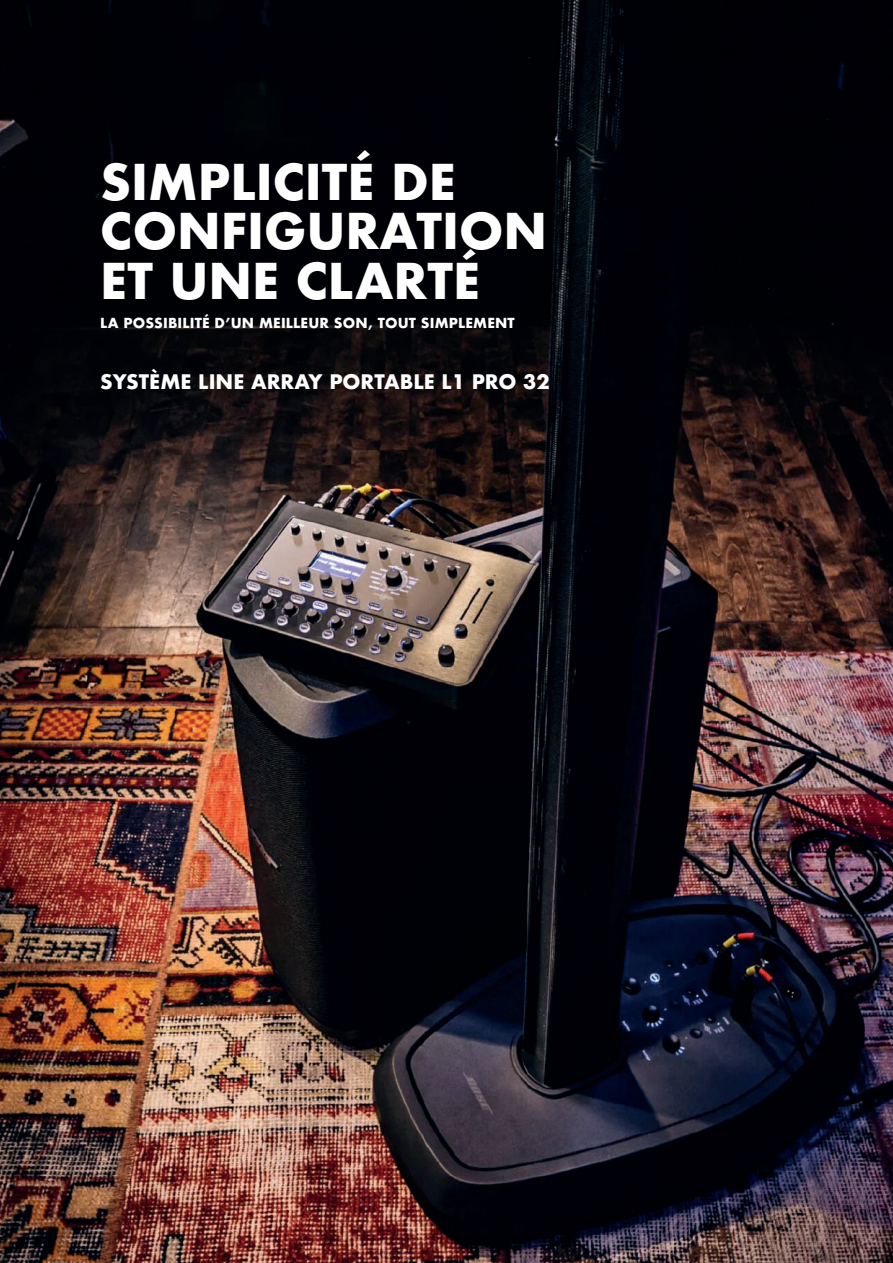
<style>
.page{position:relative;width:893px;height:1263px;background:#fff}
.page>*{position:absolute;margin:0;border:0;box-sizing:border-box;transform-origin:0 0}
.t1{font:700 48px/49.5px "Futura";color:#fff}
.t2{font:700 19.5px "Futura";color:#fff}
.t3{font:700 13.5px "Futura";letter-spacing:.01em;color:#fff}
</style>
<div class="page">
<img style="left:0;top:0;width:893px;height:1263px">
<h1 class="t1" style="left:100px;top:157px;width:449px">SIMPLICITÉ DE<br>CONFIGURATION<br>ET UNE CLARTÉ</h1>
<p class="t3" style="left:100px;top:313px;width:416px">LA POSSIBILITÉ D’UN MEILLEUR SON, TOUT SIMPLEMENT</p>
<h2 class="t2" style="left:100px;top:367px;width:451px">SYSTÈME LINE ARRAY PORTABLE L1 PRO 32</h2>
</div>
